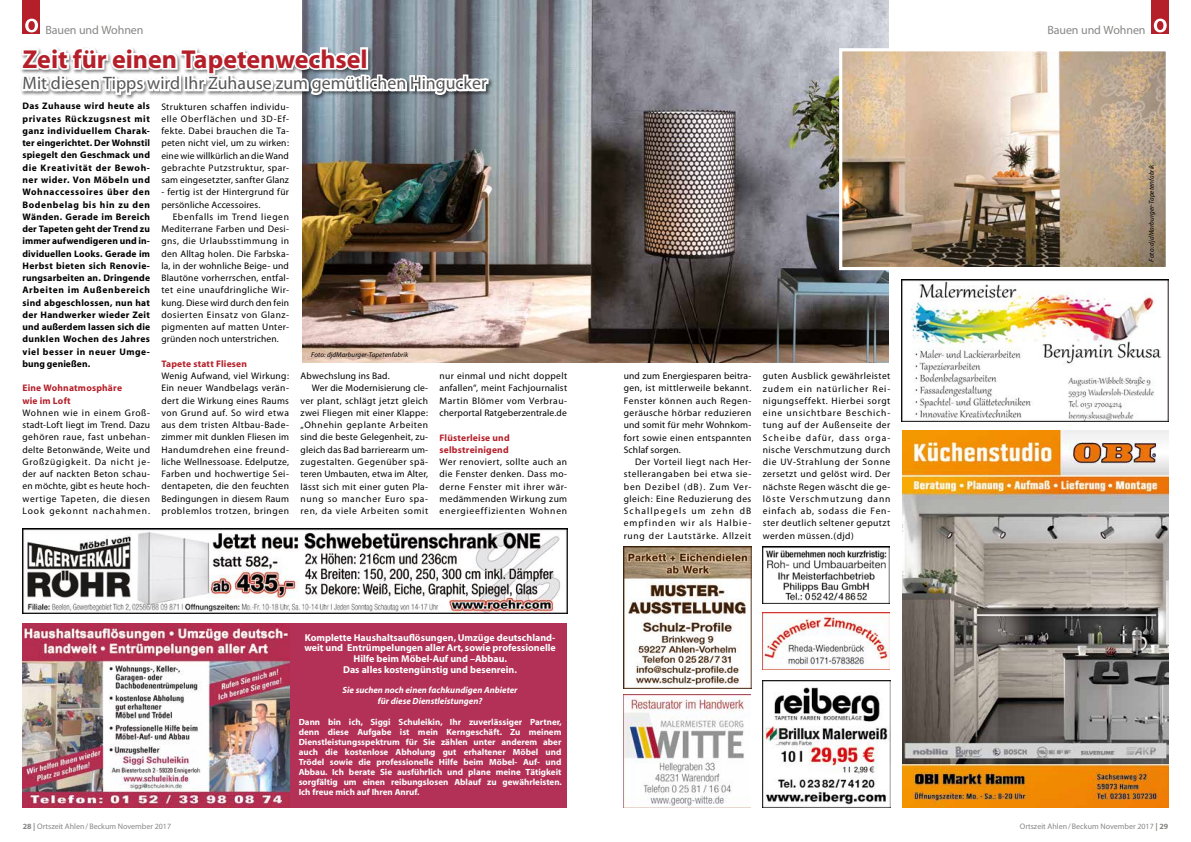
<style>
.page{position:relative;width:1191px;height:842px;background:#fff}
.page>*{position:absolute;margin:0;border:0;box-sizing:border-box;transform-origin:0 0}
.t1{font:700 26px "Myriad";color:#b51f29}
.t2{font:18px "Myriad";color:#575656}
.t3{font:12px "Myriad";letter-spacing:-.005em;color:#878786}
.t4{font:700 10px/10.5px "Myriad";color:#fff;text-align:center}
.t5{font:9.5px/12.3px "Myriad";letter-spacing:.035em;color:#000;text-align:justify}
.t6{font:700 9.5px/12.3px "Myriad";letter-spacing:.045em;color:#000;text-align:justify}
.t7{font:9.5px "Myriad";letter-spacing:.015em;color:#000}
.t8{font:700 9.5px/12.3px "Myriad";letter-spacing:.02em;color:#b51f29}
.t9{font:9.5px "Myriad";letter-spacing:.06em;color:#000}
.t10{font:9.5px "Myriad";letter-spacing:.065em;color:#000}
.t11{font:9.5px "Myriad";letter-spacing:.07em;color:#000}
.t12{font:9.5px "Myriad";letter-spacing:.01em;color:#000}
.t13{font:700 9px/10px "Myriad";color:#fff;text-align:justify}
.t14{font:italic 700 9px/10.8px "Myriad";color:#fff;text-align:center}
.t15{font:8px "Myriad";color:#878786}
.t16{font:italic 7px "Myriad";letter-spacing:.01em;color:#000}
.s1{font-weight:700}
</style>
<div class="page">
<div style="left:1151px;top:0;width:17px;height:34px;background:#b51f29"></div>
<svg style="left:1153px;top:19px;width:13px;height:13px"></svg>
<img style="left:302px;top:0;width:586px;height:363px">
<img style="left:21px;top:0;width:469px;height:278px">
<img style="left:837px;top:47px;width:329px;height:225px">
<img style="left:762px;top:613px;width:127px;height:56px">
<img style="left:623px;top:694px;width:127px;height:114px">
<img style="left:762px;top:546px;width:127px;height:57px">
<div style="left:281px;top:623px;width:286px;height:184px;background:#b33057"></div>
<img style="left:23px;top:623px;width:266px;height:184px">
<img style="left:763px;top:680px;width:127px;height:128px">
<img style="left:902px;top:430px;width:266px;height:377px">
<img style="left:624px;top:546px;width:127px;height:142px">
<img style="left:901px;top:279px;width:267px;height:142px">
<img style="left:23px;top:529px;width:544px;height:85px">
<p class="t3" style="left:45px;top:24px;width:100px">Bauen und Wohnen</p>
<p class="t3" style="left:1047px;top:24px;width:100px">Bauen und Wohnen</p>
<h1 class="t1" style="left:23px;top:46px;width:347px">Zeit für einen Tapetenwechsel</h1>
<h2 class="t2" style="left:23px;top:74px;width:466px">Mit diesen Tipps wird Ihr Zuhause zum gemütlichen Hingucker</h2>
<p class="t6" style="left:22px;top:100px;width:129px">Das Zuhause wird heute als privates Rückzugsnest mit ganz individuellem Charak&shy;ter eingerichtet. Der Wohnstil spiegelt den Geschmack und die Kreativität der Bewoh&shy;ner wider. Von Möbeln und Wohnaccessoires über den Bodenbelag bis hin zu den Wänden. Gerade im Bereich der Tapeten geht der Trend zu immer aufwendigeren und in&shy;dividuellen Looks. Gerade im Herbst bieten sich Renovie&shy;rungsarbeiten an. Dringende Arbeiten im Außenbereich sind abgeschlossen, nun hat der Handwerker wieder Zeit und außerdem lassen sich die dunklen Wochen des Jahres viel besser in neuer Umge&shy;bung genießen.</p>
<p class="t8" style="left:22px;top:382px;width:101px">Eine Wohnatmosphäre wie im Loft</p>
<p class="t5" style="left:22px;top:407px;width:129px">Wohnen wie in einem Groß&shy;stadt-Loft liegt im Trend. Dazu gehören raue, fast unbehan&shy;delte Betonwände, Weite und Großzügigkeit. Da nicht je&shy;der auf nackten Beton schau&shy;en möchte, gibt es heute hoch&shy;wertige Tapeten, die diesen Look gekonnt nachahmen.</p>
<p class="t5" style="left:161px;top:101px;width:129px">Strukturen schaffen individu&shy;elle Oberflächen und 3D-Ef&shy;fekte. Dabei brauchen die Ta&shy;peten nicht viel, um zu wirken: eine wie willkürlich an die Wand gebrachte Putzstruktur, spar&shy;sam eingesetzter, sanfter Glanz</p>
<p class="t5" style="left:161px;top:186px;width:129px">- fertig ist der Hintergrund für persönliche Accessoires.</p>
<p class="t5" style="left:161px;top:211px;width:129px;text-indent:11px">Ebenfalls im Trend liegen Mediterrane Farben und Desi&shy;gns, die Urlaubsstimmung in den Alltag holen. Die Farbska&shy;la, in der wohnliche Beige- und Blautöne vorherrschen, entfal&shy;tet eine unaufdringliche Wir&shy;kung. Diese wird durch den fein dosierten Einsatz von Glanz&shy;pigmenten auf matten Unter&shy;gründen noch unterstrichen.</p>
<p class="t8" style="left:161px;top:358px;width:87px">Tapete statt Fliesen</p>
<p class="t5" style="left:161px;top:370px;width:129px">Wenig Aufwand, viel Wirkung:<br>Ein neuer Wandbelags verän&shy;dert die Wirkung eines Raums von Grund auf. So wird etwa aus dem tristen Altbau-Bade&shy;zimmer mit dunklen Fliesen im Handumdrehen eine freund&shy;liche Wellnessoase. Edelputze, Farben und hochwertige Sei&shy;dentapeten, die den feuchten Bedingungen in diesem Raum problemlos trotzen, bringen</p>
<p class="t12" style="left:300px;top:371px;width:91px">Abwechslung ins Bad.</p>
<p class="t16" style="left:311px;top:351px;width:99px">Foto: djdMarburger-Tapetenfabrik</p>
<p class="t7" style="left:312px;top:384px;width:118px">Wer die Modernisierung cle-</p>
<p class="t5" style="left:300px;top:395px;width:129px">ver plant, schlägt jetzt gleich</p>
<p class="t5" style="left:300px;top:407px;width:129px">zwei Fliegen mit einer Klappe:</p>
<p class="t9" style="left:300px;top:420px;width:129px">„Ohnehin geplante Arbeiten</p>
<p class="t7" style="left:300px;top:433px;width:129px">sind die beste Gelegenheit, zu-</p>
<p class="t7" style="left:300px;top:445px;width:129px">gleich das Bad barrierearm um-</p>
<p class="t5" style="left:300px;top:456px;width:129px">zugestalten. Gegenüber spä-</p>
<p class="t7" style="left:300px;top:469px;width:129px">teren Umbauten, etwa im Alter,</p>
<p class="t5" style="left:300px;top:481px;width:129px">lässt sich mit einer guten Pla-</p>
<p class="t11" style="left:300px;top:494px;width:129px">nung so mancher Euro spa-</p>
<p class="t10" style="left:300px;top:506px;width:129px">ren, da viele Arbeiten somit</p>
<p class="t5" style="left:439px;top:370px;width:129px">nur einmal und nicht doppelt anfallen“, meint Fachjournalist Martin Blömer vom Verbrau&shy;cherportal Ratgeberzentrale.de</p>
<p class="t8" style="left:439px;top:431px;width:72px">Flüsterleise und selbstreinigend</p>
<p class="t5" style="left:439px;top:456px;width:129px">Wer renoviert, sollte auch an die Fenster denken. Dass mo&shy;derne Fenster mit ihrer wär&shy;medämmenden Wirkung zum energieeffizienten Wohnen</p>
<p class="t4" style="left:304px;top:632px;width:253px">Komplette Haushaltsauflösungen, Umzüge deutschland&shy;weit und Entrümpelungen aller Art, sowie professionelle<br>Hilfe beim Möbel-Auf und –Abbau.</p>
<p class="t4" style="left:343px;top:665px;width:175px">Das alles kostengünstig und besenrein.</p>
<p class="t14" style="left:342px;top:685px;width:177px">Sie suchen noch einen fachkundigen Anbieter für diese Dienstleistungen?</p>
<p class="t13" style="left:299px;top:717px;width:265px">Dann bin ich, Siggi Schuleikin, Ihr zuverlässiger Partner, denn diese Aufgabe ist mein Kerngeschäft. Zu meinem Dienstleistungsspektrum für Sie zählen unter anderem aber auch die kostenlose Abholung gut erhaltener Möbel und Trödel sowie die professionelle Hilfe beim Möbel- Auf- und Abbau. Ich berate Sie ausführlich und plane meine Tätigkeit sorgfältig um einen reibungslosen Ablauf zu gewährleisten.<br>Ich freue mich auf Ihren Anruf.</p>
<p class="t5" style="left:624px;top:370px;width:129px">und zum Energiesparen beitra&shy;gen, ist mittlerweile bekannt.<br>Fenster können auch Regen&shy;geräusche hörbar reduzieren und somit für mehr Wohnkom&shy;fort sowie einen entspannten Schlaf sorgen.</p>
<p class="t5" style="left:624px;top:456px;width:129px;text-indent:11px">Der Vorteil liegt nach Her&shy;stellerangaben bei etwa sie&shy;ben Dezibel (dB). Zum Ver&shy;gleich: Eine Reduzierung des Schallpegels um zehn dB empfinden wir als Halbie&shy;rung der Lautstärke. Allzeit</p>
<p class="t5" style="left:763px;top:370px;width:129px">guten Ausblick gewährleistet zudem ein natürlicher Rei&shy;nigungseffekt. Hierbei sorgt eine unsichtbare Beschich&shy;tung auf der Außenseite der Scheibe dafür, dass orga&shy;nische Verschmutzung durch die UV-Strahlung der Sonne zersetzt und gelöst wird. Der nächste Regen wäscht die ge&shy;löste Verschmutzung dann einfach ab, sodass die Fen&shy;ster deutlich seltener geputzt werden müssen.(djd)</p>
<p class="t16" style="left:1148px;top:262px;width:99px;rotate:-90deg">Foto: djdMarburger-Tapetenfabrik</p>
<p class="t15" style="left:23px;top:823px;width:150px"><span class="s1">28 |</span> Ortszeit Ahlen/Beckum November 2017</p>
<p class="t15" style="left:1019px;top:823px;width:150px">Ortszeit Ahlen/Beckum November 2017 <span class="s1">| 29</span></p>
</div>
